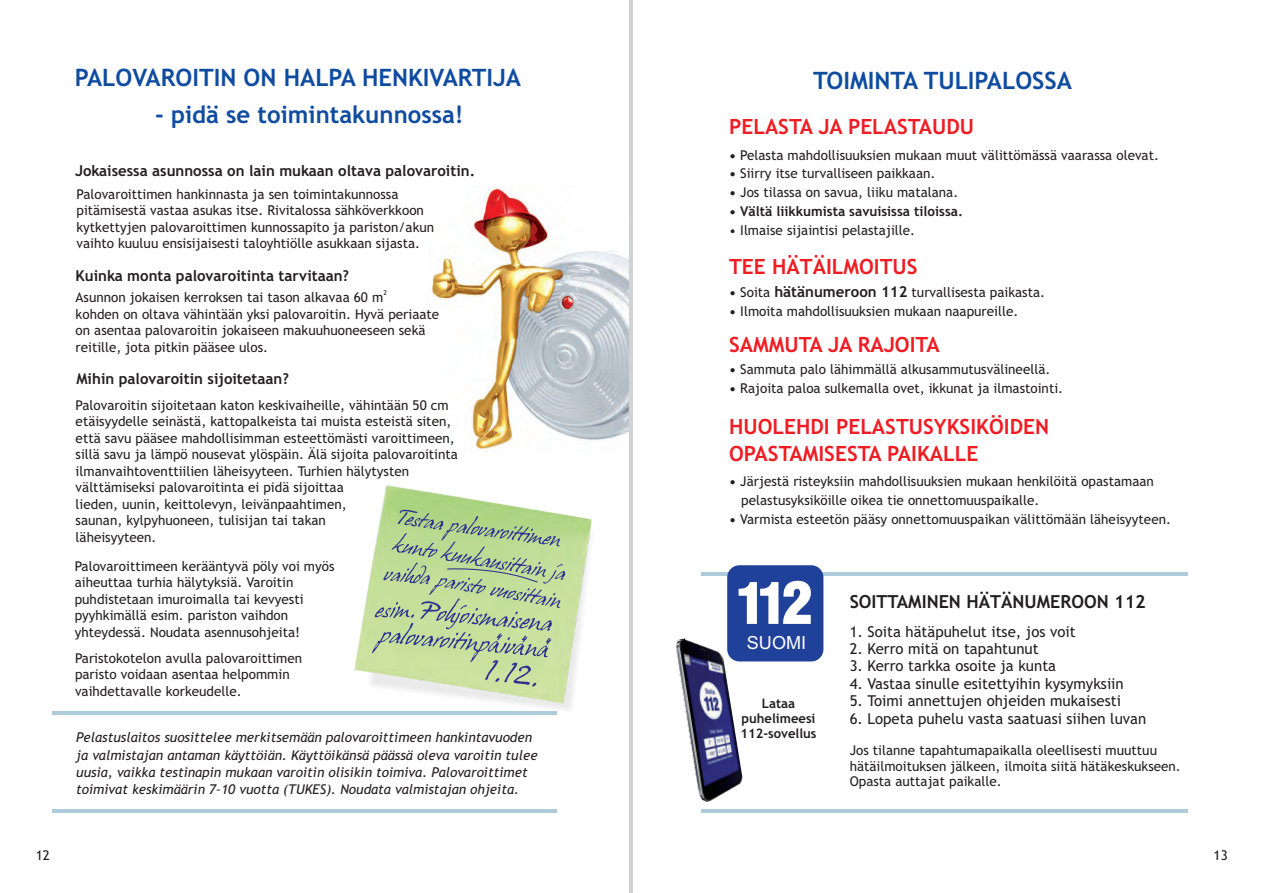
<style>
.page{position:relative;width:1263px;height:893px;background:#fff}
.page>*{position:absolute;margin:0;border:0;box-sizing:border-box;transform-origin:0 0}
.t1{font:700 24px "Trebuchet MS";color:#0f4ca0}
.t2{font:700 21px/26.8px "Trebuchet MS";color:#ee1d23}
.t3{font:700 18px "Trebuchet MS";color:#231f20}
.t4{font:18px "Arial";color:#fff}
.t5{font:15px "Trebuchet MS";color:#231f20}
.t6{font:700 15px "Trebuchet MS";color:#231f20}
.t7{font:13.5px/16.5px "Trebuchet MS";color:#231f20}
.t8{font:italic 13.5px/17.2px "Trebuchet MS";color:#231f20}
.t9{font:700 13.5px "Trebuchet MS";color:#231f20}
.t10{font:700 13.05px/15.1px "Trebuchet MS";color:#231f20;text-align:center}
.t11{font:6.75px "Trebuchet MS";color:#231f20}
.s1{font-weight:700}
.s2{font-weight:700;font-size:15px}
</style>
<div class="page">
<hr style="left:701px;top:572px;width:487px;height:3px;background:#adcbdb">
<img style="left:432px;top:188px;width:197px;height:264px">
<hr style="left:53px;top:711px;width:504px;height:3px;background:#adcbdb">
<hr style="left:629px;top:0;width:4px;height:893px;background:#d1d2d4">
<img style="left:355px;top:485px;width:237px;height:225px">
<svg style="left:372px;top:510px;width:193px;height:176px"></svg>
<hr style="left:53px;top:809px;width:504px;height:3px;background:#adcbdb">
<img style="left:675px;top:638px;width:68px;height:164px">
<div style="left:727px;top:565px;width:96px;height:96px;background:#20419a;border-radius:12px"></div>
<svg style="left:739px;top:581px;width:72px;height:43px"></svg>
<hr style="left:701px;top:809px;width:487px;height:3px;background:#adcbdb">
<h1 class="t1" style="left:75px;top:68px;width:448px">PALOVAROITIN ON HALPA HENKIVARTIJA</h1>
<h1 class="t1" style="left:155px;top:105px;width:310px">- pidä se toimintakunnossa!</h1>
<p class="t6" style="left:75px;top:165px;width:402px">Jokaisessa asunnossa on lain mukaan oltava palovaroitin.</p>
<p class="t7" style="left:76px;top:187px;width:359px">Palovaroittimen hankinnasta ja sen toimintakunnossa pitämisestä vastaa asukas itse. Rivitalossa sähköverkkoon kytkettyjen palovaroittimen kunnossapito ja pariston/akun vaihto kuuluu ensisijaisesti taloyhtiölle asukkaan sijasta.</p>
<p class="t6" style="left:76px;top:270px;width:275px">Kuinka monta palovaroitinta tarvitaan?</p>
<p class="t11" style="left:383px;top:290px;width:5px">2</p>
<p class="t7" style="left:76px;top:290px;width:365px">Asunnon jokaisen kerroksen tai tason alkavaa 60 m<br>kohden on oltava vähintään yksi palovaroitin. Hyvä periaate on asentaa palovaroitin jokaiseen makuuhuoneeseen sekä reitille, jota pitkin pääsee ulos.</p>
<p class="t6" style="left:76px;top:373px;width:214px">Mihin palovaroitin sijoitetaan?</p>
<p class="t7" style="left:76px;top:398px;width:384px">Palovaroitin sijoitetaan katon keskivaiheille, vähintään 50 cm etäisyydelle seinästä, kattopalkeista tai muista esteistä siten, että savu pääsee mahdollisimman esteettömästi varoittimeen, sillä savu ja lämpö nousevat ylöspäin. Älä sijoita palovaroitinta ilmanvaihtoventtiilien läheisyyteen. Turhien hälytysten välttämiseksi palovaroitinta ei pidä sijoittaa<br>lieden, uunin, keittolevyn, leivänpaahtimen,<br>saunan, kylpyhuoneen, tulisijan tai takan<br>läheisyyteen.</p>
<p class="t7" style="left:75px;top:559px;width:261px">Palovaroittimeen kerääntyvä pöly voi myös aiheuttaa turhia hälytyksiä. Varoitin puhdistetaan imuroimalla tai kevyesti pyyhkimällä esim. pariston vaihdon yhteydessä. Noudata asennusohjeita!</p>
<p class="t7" style="left:75px;top:651px;width:229px">Paristokotelon avulla palovaroittimen paristo voidaan asentaa helpommin vaihdettavalle korkeudelle.</p>
<p class="t8" style="left:76px;top:730px;width:463px">Pelastuslaitos suosittelee merkitsemään palovaroittimeen hankintavuoden ja valmistajan antaman käyttöiän. Käyttöikänsä päässä oleva varoitin tulee uusia, vaikka testinapin mukaan varoitin olisikin toimiva. Palovaroittimet toimivat keskimäärin 7–10 vuotta (TUKES). Noudata valmistajan ohjeita.</p>
<h1 class="t1" style="left:813px;top:71px;width:260px">TOIMINTA TULIPALOSSA</h1>
<h2 class="t2" style="left:729px;top:115px;width:246px">PELASTA JA PELASTAUDU</h2>
<p class="t7" style="left:729px;top:148px;width:431px"><span class="s1">•</span> Pelasta mahdollisuuksien mukaan muut välittömässä vaarassa olevat.</p>
<p class="t7" style="left:729px;top:166px;width:208px"><span class="s1">•</span> Siirry itse turvalliseen paikkaan.</p>
<p class="t7" style="left:729px;top:185px;width:231px"><span class="s1">•</span> Jos tilassa on savua, liiku matalana.</p>
<p class="t9" style="left:729px;top:206px;width:235px">• Vältä liikkumista savuisissa tiloissa.</p>
<p class="t7" style="left:729px;top:223px;width:188px">• Ilmaise sijaintisi pelastajille.</p>
<h2 class="t2" style="left:729px;top:255px;width:190px">TEE HÄTÄILMOITUS</h2>
<p class="t7" style="left:729px;top:285px;width:318px"><span class="s1">•</span> Soita <span class="s2">hätänumeroon 112</span> turvallisesta paikasta.</p>
<p class="t7" style="left:729px;top:304px;width:291px"><span class="s1">•</span> Ilmoita mahdollisuuksien mukaan naapureille.</p>
<h2 class="t2" style="left:729px;top:333px;width:212px">SAMMUTA JA RAJOITA</h2>
<p class="t7" style="left:729px;top:363px;width:323px"><span class="s1">•</span> Sammuta palo lähimmällä alkusammutusvälineellä.</p>
<p class="t7" style="left:729px;top:381px;width:336px"><span class="s1">•</span> Rajoita paloa sulkemalla ovet, ikkunat ja ilmastointi.</p>
<h2 class="t2" style="left:729px;top:415px;width:322px">HUOLEHDI PELASTUSYKSIKÖIDEN<br>OPASTAMISESTA PAIKALLE</h2>
<p class="t7" style="left:741px;top:473px;width:414px;line-height:18.8px;text-indent:-12px"><span class="s1">•</span> Järjestä risteyksiin mahdollisuuksien mukaan henkilöitä opastamaan pelastusyksiköille oikea tie onnettomuuspaikalle.</p>
<p class="t7" style="left:729px;top:512px;width:443px"><span class="s1">•</span> Varmista esteetön pääsy onnettomuuspaikan välittömään läheisyyteen.</p>
<h3 class="t4" style="left:747px;top:636px;width:61px">SUOMI</h3>
<p class="t10" style="left:740px;top:697px;width:78px">Lataa puhelimeesi<br>112-sovellus</p>
<h3 class="t3" style="left:850px;top:595px;width:298px">SOITTAMINEN HÄTÄNUMEROON 112</h3>
<p class="t5" style="left:850px;top:625px;width:227px">1. Soita hätäpuhelut itse, jos voit</p>
<p class="t5" style="left:850px;top:643px;width:191px">2. Kerro mitä on tapahtunut</p>
<p class="t5" style="left:850px;top:660px;width:208px">3. Kerro tarkka osoite ja kunta</p>
<p class="t5" style="left:850px;top:678px;width:276px">4. Vastaa sinulle esitettyihin kysymyksiin</p>
<p class="t5" style="left:850px;top:695px;width:273px">5. Toimi annettujen ohjeiden mukaisesti</p>
<p class="t5" style="left:850px;top:713px;width:298px">6. Lopeta puhelu vasta saatuasi siihen luvan</p>
<p class="t7" style="left:850px;top:743px;width:333px;line-height:15.8px">Jos tilanne tapahtumapaikalla oleellisesti muuttuu hätäilmoituksen jälkeen, ilmoita siitä hätäkeskukseen.<br>Opasta auttajat paikalle.</p>
<p class="t7" style="left:36px;top:848px;width:16px">12</p>
<p class="t7" style="left:1214px;top:848px;width:16px">13</p>
</div>
